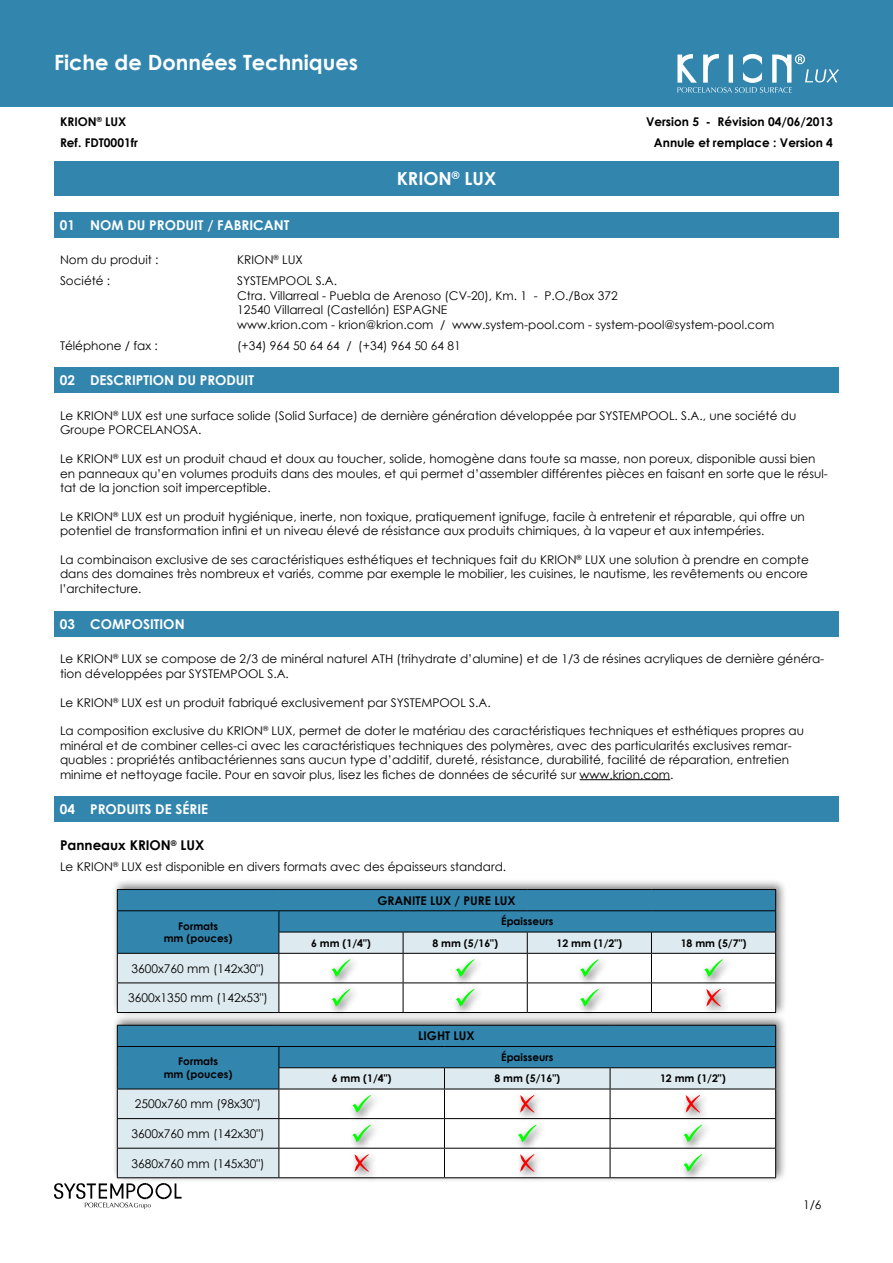
<style>
.page{position:relative;width:893px;height:1263px;background:#fff}
.page>*{position:absolute;margin:0;border:0;box-sizing:border-box;transform-origin:0 0}
.t1{font:700 21px "Century Gothic";color:#fff}
.t2{font:700 18px "Century Gothic";color:#fff}
.t3{font:700 13.5px "Century Gothic";color:#fff}
.t4{font:700 13.5px "Century Gothic";color:#000}
.t5{font:12px/14.4px "Century Gothic";color:#000}
.t6{font:700 12px "Century Gothic";color:#000}
.t7{font:700 10.5px/12.6px "Century Gothic";color:#000;text-align:center}
</style>
<div class="page">
<div style="left:0;top:0;width:893px;height:106px;background:#3286ae"></div>
<svg style="left:677px;top:54px;width:162px;height:39px"></svg>
<div style="left:54px;top:162px;width:785px;height:34px;background:#3286ae"></div>
<hr style="left:580px;top:779px;width:90px;height:1px;background:#000">
<div style="left:54px;top:212px;width:27px;height:25px;background:#3286ae"></div>
<div style="left:82px;top:212px;width:757px;height:25px;background:#3286ae"></div>
<div style="left:54px;top:796px;width:27px;height:26px;background:#3286ae"></div>
<div style="left:82px;top:796px;width:757px;height:26px;background:#3286ae"></div>
<div style="left:54px;top:611px;width:27px;height:25px;background:#3286ae"></div>
<div style="left:82px;top:611px;width:757px;height:25px;background:#3286ae"></div>
<div style="left:54px;top:367px;width:27px;height:26px;background:#3286ae"></div>
<div style="left:82px;top:367px;width:757px;height:26px;background:#3286ae"></div>
<div style="left:112px;top:878px;width:675px;height:140px;background:#000;opacity:.5"></div>
<hr style="left:117px;top:1012px;width:162px;height:1px;background:#000">
<hr style="left:279px;top:1012px;width:124px;height:1px;background:#000">
<hr style="left:403px;top:1012px;width:124px;height:1px;background:#000">
<hr style="left:527px;top:1012px;width:124px;height:1px;background:#000">
<hr style="left:651px;top:1012px;width:125px;height:1px;background:#000">
<svg style="left:117px;top:889px;width:659px;height:123px"></svg>
<div style="left:112px;top:1013px;width:675px;height:170px;background:#000;opacity:.5"></div>
<svg style="left:54px;top:1025px;width:722px;height:184px"></svg>
<h1 class="t1" style="left:54px;top:46px;width:306px">Fiche de Données Techniques</h1>
<p class="t6" style="left:60px;top:112px;width:68px">KRION<sup>®</sup> LUX</p>
<p class="t6" style="left:646px;top:112px;width:188px">Version 5 - Révision 04/06/2013</p>
<p class="t6" style="left:60px;top:133px;width:80px">Ref. FDT0001fr</p>
<p class="t6" style="left:654px;top:133px;width:181px">Annule et remplace : Version 4</p>
<p class="t3" style="left:60px;top:214px;width:231px">01 NOM DU PRODUIT / FABRICANT</p>
<h2 class="t2" style="left:397px;top:165px;width:101px">KRION<sup>®</sup> LUX</h2>
<p class="t5" style="left:60px;top:253px;width:100px">Nom du produit :</p>
<p class="t5" style="left:237px;top:253px;width:67px">KRION<sup>®</sup> LUX</p>
<p class="t5" style="left:60px;top:274px;width:52px">Société :</p>
<p class="t5" style="left:237px;top:274px;width:539px">SYSTEMPOOL S.A.<br>Ctra. Villarreal - Puebla de Arenoso (CV-20), Km. 1 - P.O./Box 372<br>12540 Villarreal (Castellón) ESPAGNE<br>www.krion.com - krion@krion.com / www.system-pool.com - system-pool@system-pool.com</p>
<p class="t5" style="left:60px;top:338px;width:99px">Téléphone / fax :</p>
<p class="t5" style="left:237px;top:338px;width:225px">(+34) 964 50 64 64 / (+34) 964 50 64 81</p>
<p class="t3" style="left:60px;top:370px;width:196px">02 DESCRIPTION DU PRODUIT</p>
<p class="t5" style="left:60px;top:408px;width:738px">Le KRION<sup>®</sup> LUX est une surface solide (Solid Surface) de dernière génération développée par SYSTEMPOOL. S.A., une société du<br>Groupe PORCELANOSA.</p>
<p class="t5" style="left:60px;top:451px;width:769px">Le KRION<sup>®</sup> LUX est un produit chaud et doux au toucher, solide, homogène dans toute sa masse, non poreux, disponible aussi bien en panneaux qu’en volumes produits dans des moules, et qui permet d’assembler différentes pièces en faisant en sorte que le résul&shy;tat de la jonction soit imperceptible.</p>
<p class="t5" style="left:60px;top:509px;width:746px">Le KRION<sup>®</sup> LUX est un produit hygiénique, inerte, non toxique, pratiquement ignifuge, facile à entretenir et réparable, qui offre un potentiel de transformation infini et un niveau élevé de résistance aux produits chimiques, à la vapeur et aux intempéries.</p>
<p class="t5" style="left:60px;top:552px;width:750px;text-align:justify">La combinaison exclusive de ses caractéristiques esthétiques et techniques fait du KRION<sup>®</sup> LUX une solution à prendre en compte dans des domaines très nombreux et variés, comme par exemple le mobilier, les cuisines, le nautisme, les revêtements ou encore l’architecture.</p>
<p class="t3" style="left:60px;top:613px;width:126px">03 COMPOSITION</p>
<p class="t5" style="left:60px;top:652px;width:766px">Le KRION<sup>®</sup> LUX se compose de 2/3 de minéral naturel ATH (trihydrate d’alumine) et de 1/3 de résines acryliques de dernière généra&shy;tion développées par SYSTEMPOOL S.A.</p>
<p class="t5" style="left:60px;top:695px;width:432px">Le KRION<sup>®</sup> LUX est un produit fabriqué exclusivement par SYSTEMPOOL S.A.</p>
<p class="t5" style="left:60px;top:724px;width:745px">La composition exclusive du KRION<sup>®</sup> LUX, permet de doter le matériau des caractéristiques techniques et esthétiques propres au minéral et de combiner celles-ci avec les caractéristiques techniques des polymères, avec des particularités exclusives remar&shy;quables : propriétés antibactériennes sans aucun type d’additif, dureté, résistance, durabilité, facilité de réparation, entretien minime et nettoyage facile. Pour en savoir plus, lisez les fiches de données de sécurité sur www.krion.com.</p>
<p class="t3" style="left:60px;top:799px;width:150px">04 PRODUITS DE SÉRIE</p>
<p class="t4" style="left:60px;top:835px;width:146px">Panneaux KRION<sup>®</sup> LUX</p>
<p class="t5" style="left:60px;top:859px;width:448px">Le KRION<sup>®</sup> LUX est disponible en divers formats avec des épaisseurs standard.</p>
<p class="t7" style="left:164px;top:919px;width:70px">Formats<br>mm (pouces)</p>
<p class="t5" style="left:132px;top:961px;width:135px">3600x760 mm (142x30")</p>
<p class="t5" style="left:128px;top:990px;width:141px">3600x1350 mm (142x53")</p>
<p class="t7" style="left:164px;top:1055px;width:70px">Formats<br>mm (pouces)</p>
<p class="t5" style="left:135px;top:1096px;width:128px">2500x760 mm (98x30")</p>
<p class="t5" style="left:132px;top:1126px;width:135px">3600x760 mm (142x30")</p>
<p class="t5" style="left:132px;top:1156px;width:135px">3680x760 mm (145x30")</p>
<p class="t6" style="left:377px;top:891px;width:140px">GRANITE LUX / PURE LUX</p>
<p class="t7" style="left:501px;top:915px;width:54px">Épaisseurs</p>
<p class="t7" style="left:311px;top:936px;width:61px">6 mm (1/4")</p>
<p class="t7" style="left:432px;top:936px;width:67px">8 mm (5/16")</p>
<p class="t7" style="left:556px;top:936px;width:67px">12 mm (1/2")</p>
<p class="t7" style="left:681px;top:936px;width:67px">18 mm (5/7")</p>
<p class="t6" style="left:418px;top:1027px;width:58px">LIGHT LUX</p>
<p class="t7" style="left:501px;top:1050px;width:54px">Épaisseurs</p>
<p class="t7" style="left:332px;top:1072px;width:61px">6 mm (1/4")</p>
<p class="t7" style="left:494px;top:1072px;width:67px">8 mm (5/16")</p>
<p class="t7" style="left:660px;top:1072px;width:67px">12 mm (1/2")</p>
<p class="t5" style="left:803px;top:1197px;width:20px">1/6</p>
</div>
